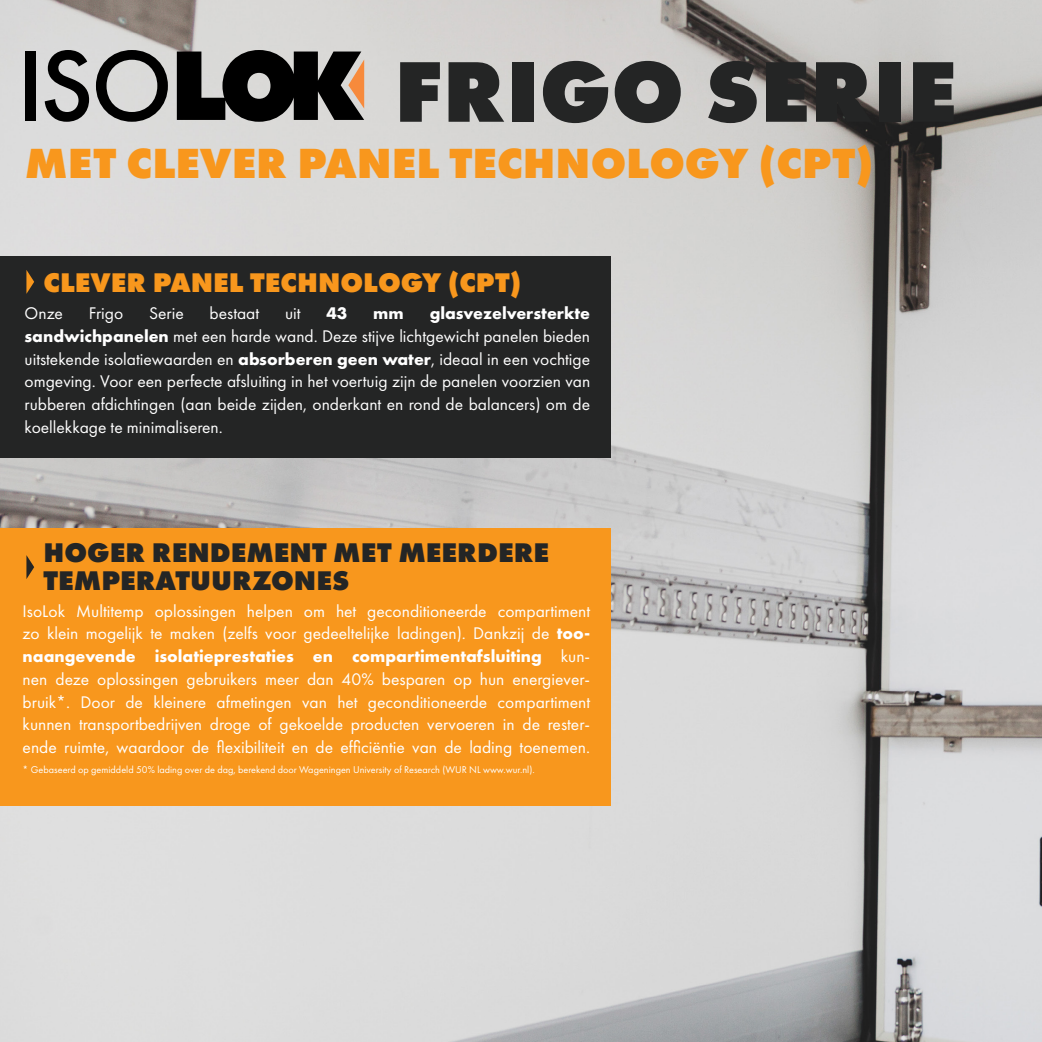
<style>
.page{position:relative;width:1042px;height:1042px;background:#fff}
.page>*{position:absolute;margin:0;border:0;box-sizing:border-box;transform-origin:0 0}
.t1{font:800 89.25px "Futura PT";color:#242525}
.t2{font:800 43.75px "Futura PT";color:#f8971d}
.t3{font:800 28px/28px "Futura PT";color:#242525}
.t4{font:800 28px "Futura PT";color:#f8971d}
.t5{font:17.5px/22.8px "Futura PT";color:#fff;text-align:justify}
.t6{font:700 17.5px "Futura PT";color:#fff}
.t7{font:10.15px "Futura PT";color:#fff}
.s1{font-weight:700}
</style>
<div class="page">
<img style="left:0;top:0;width:1042px;height:1042px">
<div style="left:0;top:255px;width:610px;height:202px;background:#242525"></div>
<div style="left:0;top:528px;width:610px;height:278px;background:#f8971d"></div>
<svg style="left:177px;top:50px;width:187px;height:72px;background:#433f3d"></svg>
<div style="left:25px;top:51px;width:10px;height:69px;background:#000"></div>
<svg style="left:45px;top:50px;width:44px;height:72px;background:#767676"></svg>
<svg style="left:96px;top:50px;width:72px;height:72px;background:#878786"></svg>
<svg style="left:26px;top:270px;width:8px;height:24px"></svg>
<svg style="left:26px;top:555px;width:8px;height:24px"></svg>
<h1 class="t1" style="left:394px;top:35px;width:564px">FRIGO SERIE</h1>
<h2 class="t2" style="left:25px;top:136px;width:850px">MET CLEVER PANEL TECHNOLOGY (CPT)</h2>
<h3 class="t4" style="left:43px;top:264px;width:479px">CLEVER PANEL TECHNOLOGY (CPT)</h3>
<p class="t5" style="left:25px;top:302px;width:40px">Onze</p>
<p class="t5" style="left:89px;top:302px;width:36px">Frigo</p>
<p class="t5" style="left:149px;top:302px;width:36px">Serie</p>
<p class="t5" style="left:210px;top:302px;width:51px">bestaat</p>
<p class="t5" style="left:285px;top:302px;width:17px">uit</p>
<p class="t6" style="left:326px;top:302px;width:22px">43</p>
<p class="t6" style="left:373px;top:302px;width:32px">mm</p>
<p class="t5" style="left:25px;top:302px;width:567px;text-indent:405px"><span class="s1">glasvezelversterkte sandwichpanelen</span> met een harde wand. Deze stijve lichtgewicht panelen bieden uitstekende isolatiewaarden en <span class="s1">absorberen geen water</span>, ideaal in een vochtige omgeving. Voor een perfecte afsluiting in het voertuig zijn de panelen voorzien van rubberen afdichtingen (aan beide zijden, onderkant en rond de balancers) om de koellekkage te minimaliseren.</p>
<h3 class="t3" style="left:43px;top:538px;width:507px">HOGER RENDEMENT MET MEERDERE<br>TEMPERATUURZONES</h3>
<p class="t5" style="left:23px;top:599px;width:569px">IsoLok Multitemp oplossingen helpen om het geconditioneerde compartiment zo klein mogelijk te maken (zelfs voor gedeeltelijke ladingen). Dankzij de <span class="s1">too&shy;naangevende isolatieprestaties en compartimentafsluiting</span> kun&shy;nen deze oplossingen gebruikers meer dan 40% besparen op hun energiever&shy;bruik*. Door de kleinere afmetingen van het geconditioneerde compartiment kunnen transportbedrijven droge of gekoelde producten vervoeren in de rester&shy;ende ruimte, waardoor de flexibiliteit en de efficiëntie van de lading toenemen.</p>
<p class="t7" style="left:23px;top:763px;width:513px">* Gebaseerd op gemiddeld 50% lading over de dag, berekend door Wageningen University of Research (WUR NL www.wur.nl).</p>
</div>
